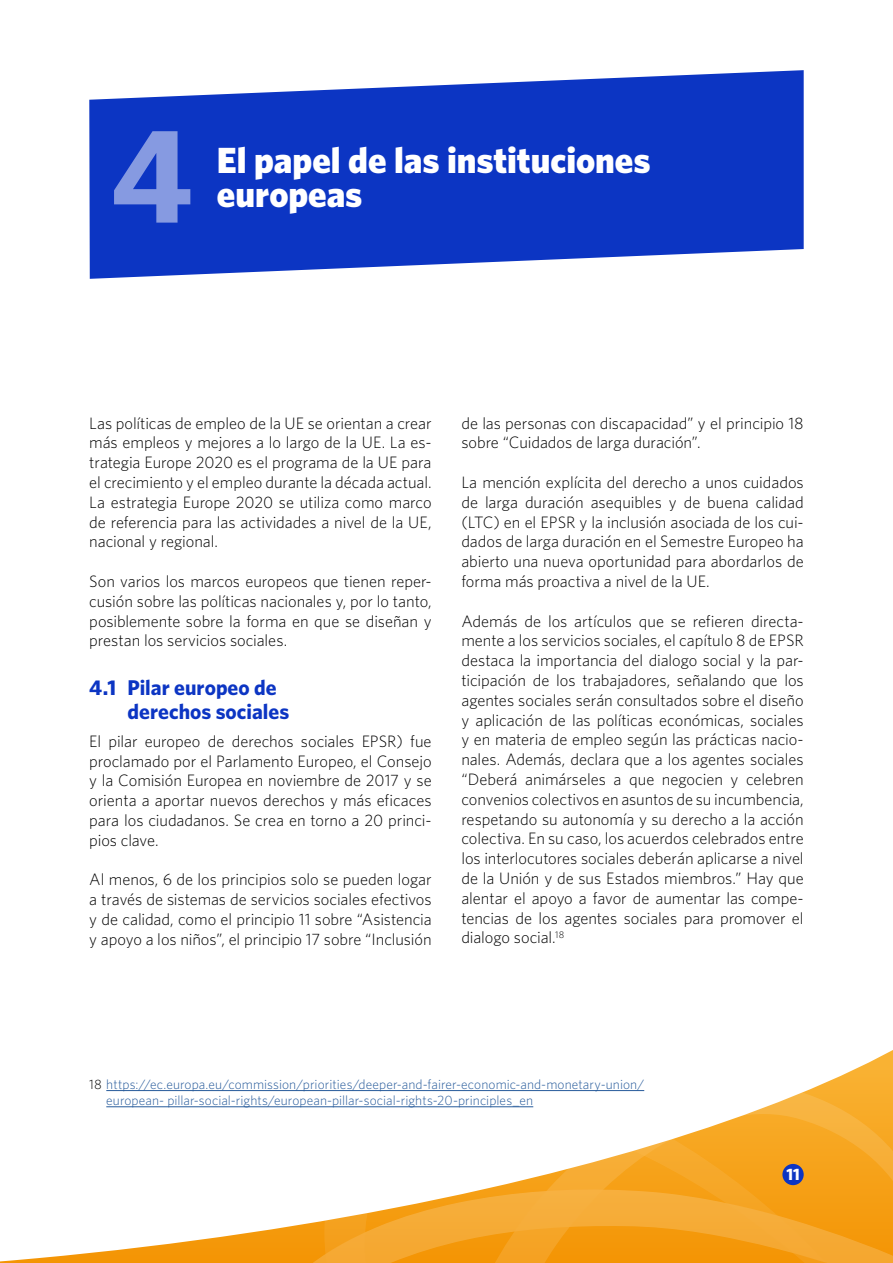
<style>
.page{position:relative;width:893px;height:1263px;background:#fff}
.page>*{position:absolute;margin:0;border:0;box-sizing:border-box;transform-origin:0 0}
.t1{font:700 135px "Whitney";color:#869ae1}
.t2{font:900 36.45px/33.8px "Whitney";color:#fff}
.t3{font:700 21.45px/24.3px "Whitney";color:#0c35c3}
.t4{font:300 16.5px/19.8px "Whitney";letter-spacing:-.005em;color:#000;text-align:justify}
.t5{font:700 16.5px "Whitney";color:#fff}
.t6{font:300 13.5px/16.2px "Whitney";letter-spacing:.005em;color:#275b9b}
.s1{color:#000}
</style>
<div class="page">
<svg style="left:0;top:1050px;width:893px;height:213px"></svg>
<svg style="left:324px;top:1078px;width:567px;height:111px"></svg>
<svg style="left:244px;top:1189px;width:199px;height:74px"></svg>
<svg style="left:443px;top:1084px;width:450px;height:179px"></svg>
<svg style="left:89px;top:70px;width:715px;height:209px;background:#2f52cb"></svg>
<div style="left:782px;top:1164px;width:22px;height:21px;background:#0c35c3;border-radius:50%"></div>
<hr style="left:106px;top:1090px;width:538px;height:1px;background:#275b9b">
<hr style="left:106px;top:1106px;width:427px;height:1px;background:#275b9b">
<h1 class="t1" style="left:111px;top:94px;width:84px">4</h1>
<h2 class="t2" style="left:217px;top:143px;width:435px">El papel de las instituciones europeas</h2>
<p class="t4" style="left:89px;top:413px;width:344px">Las políticas de empleo de la UE se orientan a crear más empleos y mejores a lo largo de la UE. La es&shy;trategia Europe 2020 es el programa de la UE para el crecimiento y el empleo durante la década actual.<br>La estrategia Europe 2020 se utiliza como marco de referencia para las actividades a nivel de la UE, nacional y regional.</p>
<p class="t4" style="left:89px;top:571px;width:344px">Son varios los marcos europeos que tienen reper&shy;cusión sobre las políticas nacionales y, por lo tanto, posiblemente sobre la forma en que se diseñan y prestan los servicios sociales.</p>
<h3 class="t3" style="left:128px;top:674px;width:163px;text-indent:-38px">4.1 Pilar europeo de derechos sociales</h3>
<p class="t4" style="left:89px;top:731px;width:344px">El pilar europeo de derechos sociales EPSR) fue proclamado por el Parlamento Europeo, el Consejo y la Comisión Europea en noviembre de 2017 y se orienta a aportar nuevos derechos y más eficaces para los ciudadanos. Se crea en torno a 20 princi&shy;pios clave.</p>
<p class="t4" style="left:89px;top:869px;width:344px">Al menos, 6 de los principios solo se pueden logar a través de sistemas de servicios sociales efectivos y de calidad, como el principio 11 sobre “Asistencia y apoyo a los niños”, el principio 17 sobre “Inclusión</p>
<p class="t4" style="left:461px;top:413px;width:344px">de las personas con discapacidad” y el principio 18 sobre “Cuidados de larga duración”.</p>
<p class="t4" style="left:461px;top:472px;width:344px">La mención explícita del derecho a unos cuidados de larga duración asequibles y de buena calidad (LTC) en el EPSR y la inclusión asociada de los cui&shy;dados de larga duración en el Semestre Europeo ha abierto una nueva oportunidad para abordarlos de forma más proactiva a nivel de la UE.</p>
<p class="t4" style="left:461px;top:611px;width:344px">Además de los artículos que se refieren directa&shy;mente a los servicios sociales, el capítulo 8 de EPSR destaca la importancia del dialogo social y la par&shy;ticipación de los trabajadores, señalando que los agentes sociales serán consultados sobre el diseño y aplicación de las políticas económicas, sociales y en materia de empleo según las prácticas nacio&shy;nales. Además, declara que a los agentes sociales “Deberá animárseles a que negocien y celebren convenios colectivos en asuntos de su incumbencia, respetando su autonomía y su derecho a la acción colectiva. En su caso, los acuerdos celebrados entre los interlocutores sociales deberán aplicarse a nivel de la Unión y de sus Estados miembros.” Hay que alentar el apoyo a favor de aumentar las compe&shy;tencias de los agentes sociales para promover el dialogo social.<sup>18</sup></p>
<p class="t6" style="left:106px;top:1076px;width:539px;text-indent:-17px"><span class="s1">18</span> https://ec.europa.eu/commission/priorities/deeper-and-fairer-economic-and-monetary-union/ european- pillar-social-rights/european-pillar-social-rights-20-principles_en</p>
<p class="t5" style="left:786px;top:1164px;width:15px">11</p>
</div>
